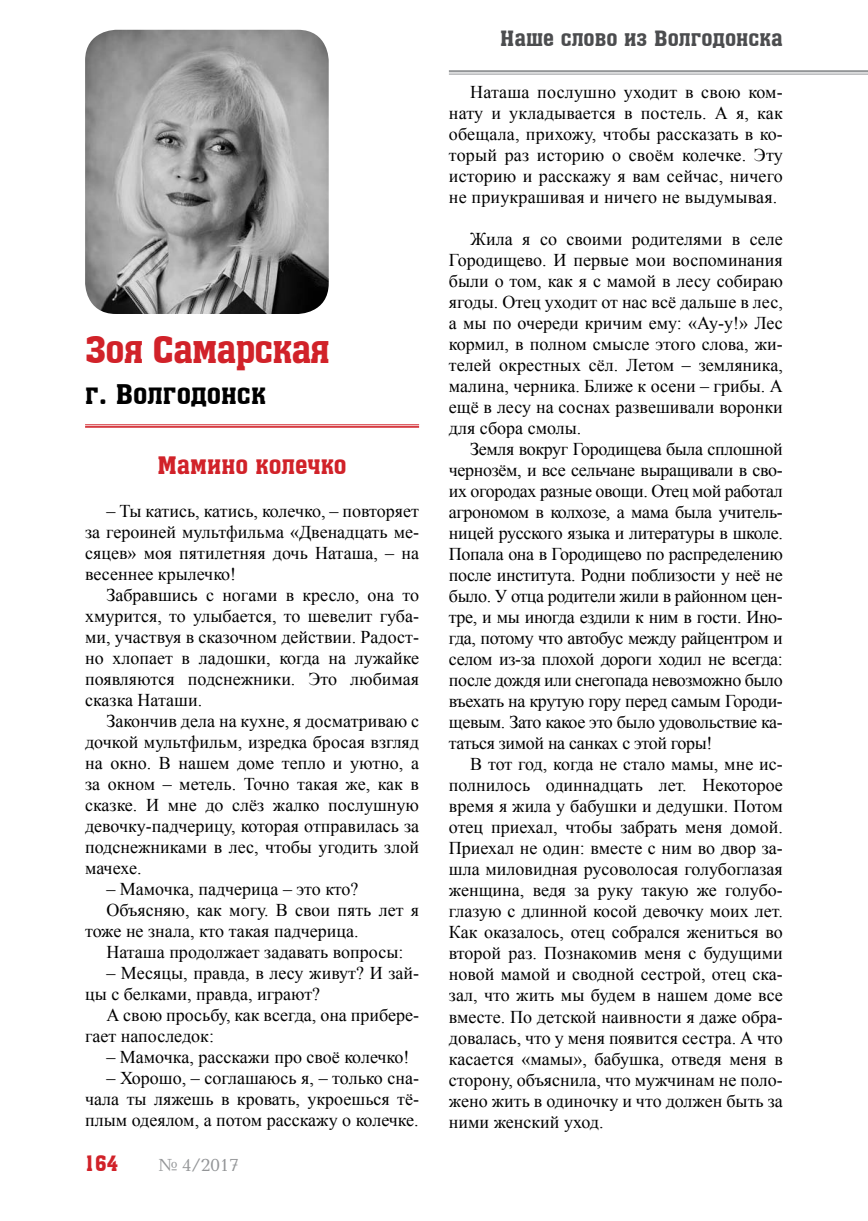
<style>
.page{position:relative;width:868px;height:1221px;background:#fff}
.page>*{position:absolute;margin:0;border:0;box-sizing:border-box;transform-origin:0 0}
.t1{font:36px "a Assuan";letter-spacing:-.03em;color:#d12229}
.t2{font:27px "a Assuan";color:#000}
.t3{font:24px "a Assuan";color:#d12229}
.t4{font:21px "a Assuan";color:#4c4d4f}
.t5{font:21px "a Assuan";color:#d12229}
.t6{font:18px/21px "Times New Roman";color:#000;text-align:justify}
.t7{font:18px "Baltica C";color:#939597}
</style>
<div class="page">
<hr style="left:449px;top:70px;width:418px;height:2px;background:#939597">
<hr style="left:449px;top:74px;width:418px;height:1px;background:#939597">
<img style="left:85px;top:30px;width:244px;height:284px">
<hr style="left:85px;top:424px;width:334px;height:1px;background:#d12229">
<hr style="left:85px;top:426px;width:334px;height:1px;background:#d12229">
<h1 class="t1" style="left:85px;top:330px;width:246px">Зоя Самарская</h1>
<h2 class="t2" style="left:85px;top:379px;width:182px">г. Волгодонск</h2>
<h3 class="t3" style="left:157px;top:452px;width:191px">Мамино колечко</h3>
<p class="t6" style="left:85px;top:500px;width:335px;text-indent:21px">– Ты катись, катись, колечко, – повторяет за героиней мультфильма «Двенадцать ме&shy;сяцев» моя пятилетняя дочь Наташа, – на весеннее крылечко!</p>
<p class="t6" style="left:85px;top:584px;width:335px;text-indent:21px">Забравшись с ногами в кресло, она то хмурится, то улыбается, то шевелит губа&shy;ми, участвуя в сказочном действии. Радост&shy;но хлопает в ладошки, когда на лужайке появляются подснежники. Это любимая сказка Наташи.</p>
<p class="t6" style="left:85px;top:710px;width:335px;text-indent:21px">Закончив дела на кухне, я досматриваю с дочкой мультфильм, изредка бросая взгляд на окно. В нашем доме тепло и уютно, а за окном – метель. Точно такая же, как в сказке. И мне до слёз жалко послушную девочку-падчерицу, которая отправилась за подснежниками в лес, чтобы угодить злой мачехе.</p>
<p class="t6" style="left:106px;top:878px;width:254px">– Мамочка, падчерица – это кто?</p>
<p class="t6" style="left:106px;top:899px;width:314px">Объясняю, как могу. В свои пять лет я</p>
<p class="t6" style="left:85px;top:920px;width:275px">тоже не знала, кто такая падчерица.</p>
<p class="t6" style="left:106px;top:941px;width:298px">Наташа продолжает задавать вопросы:</p>
<p class="t6" style="left:85px;top:962px;width:335px;text-indent:21px">– Месяцы, правда, в лесу живут? И зай&shy;цы с белками, правда, играют?</p>
<p class="t6" style="left:85px;top:1004px;width:335px;text-indent:21px">А свою просьбу, как всегда, она прибере&shy;гает напоследок:</p>
<p class="t6" style="left:106px;top:1046px;width:304px">– Мамочка, расскажи про своё колечко!</p>
<p class="t6" style="left:85px;top:1067px;width:335px;text-indent:21px">– Хорошо, – соглашаюсь я, – только сна&shy;чала ты ляжешь в кровать, укроешься тё&shy;плым одеялом, а потом расскажу о колечке.</p>
<p class="t5" style="left:84px;top:1151px;width:36px">164</p>
<p class="t7" style="left:159px;top:1153px;width:82px">№ 4/2017</p>
<p class="t4" style="left:500px;top:27px;width:284px">Наше слово из Волгодонска</p>
<p class="t6" style="left:449px;top:81px;width:335px;text-indent:21px">Наташа послушно уходит в свою ком&shy;нату и укладывается в постель. А я, как обещала, прихожу, чтобы рассказать в ко&shy;торый раз историю о своём колечке. Эту историю и расскажу я вам сейчас, ничего не приукрашивая и ничего не выдумывая.</p>
<p class="t6" style="left:449px;top:228px;width:335px;text-indent:21px">Жила я со своими родителями в селе Городищево. И первые мои воспоминания были о том, как я с мамой в лесу собираю ягоды. Отец уходит от нас всё дальше в лес, а мы по очереди кричим ему: «Ау-у!» Лес кормил, в полном смысле этого слова, жи&shy;телей окрестных сёл. Летом – земляника, малина, черника. Ближе к осени – грибы. А ещё в лесу на соснах развешивали воронки для сбора смолы.</p>
<p class="t6" style="left:449px;top:438px;width:335px;text-indent:21px">Земля вокруг Городищева была сплошной чернозём, и все сельчане выращивали в сво&shy;их огородах разные овощи. Отец мой работал агрономом в колхозе, а мама была учитель&shy;ницей русского языка и литературы в школе.<br>Попала она в Городищево по распределению после института. Родни поблизости у неё не было. У отца родители жили в районном цен&shy;тре, и мы иногда ездили к ним в гости. Ино&shy;гда, потому что автобус между райцентром и селом из-за плохой дороги ходил не всегда: после дождя или снегопада невозможно было въехать на крутую гору перед самым Городи&shy;щевым. Зато какое это было удовольствие ка&shy;таться зимой на санках с этой горы!</p>
<p class="t6" style="left:449px;top:753px;width:335px;text-indent:21px">В тот год, когда не стало мамы, мне ис&shy;полнилось одиннадцать лет. Некоторое время я жила у бабушки и дедушки. Потом отец приехал, чтобы забрать меня домой.<br>Приехал не один: вместе с ним во двор за&shy;шла миловидная русоволосая голубоглазая женщина, ведя за руку такую же голубо&shy;глазую с длинной косой девочку моих лет.<br>Как оказалось, отец собрался жениться во второй раз. Познакомив меня с будущими новой мамой и сводной сестрой, отец ска&shy;зал, что жить мы будем в нашем доме все вместе. По детской наивности я даже обра&shy;довалась, что у меня появится сестра. А что касается «мамы», бабушка, отведя меня в сторону, объяснила, что мужчинам не поло&shy;жено жить в одиночку и что должен быть за ними женский уход.</p>
</div>
